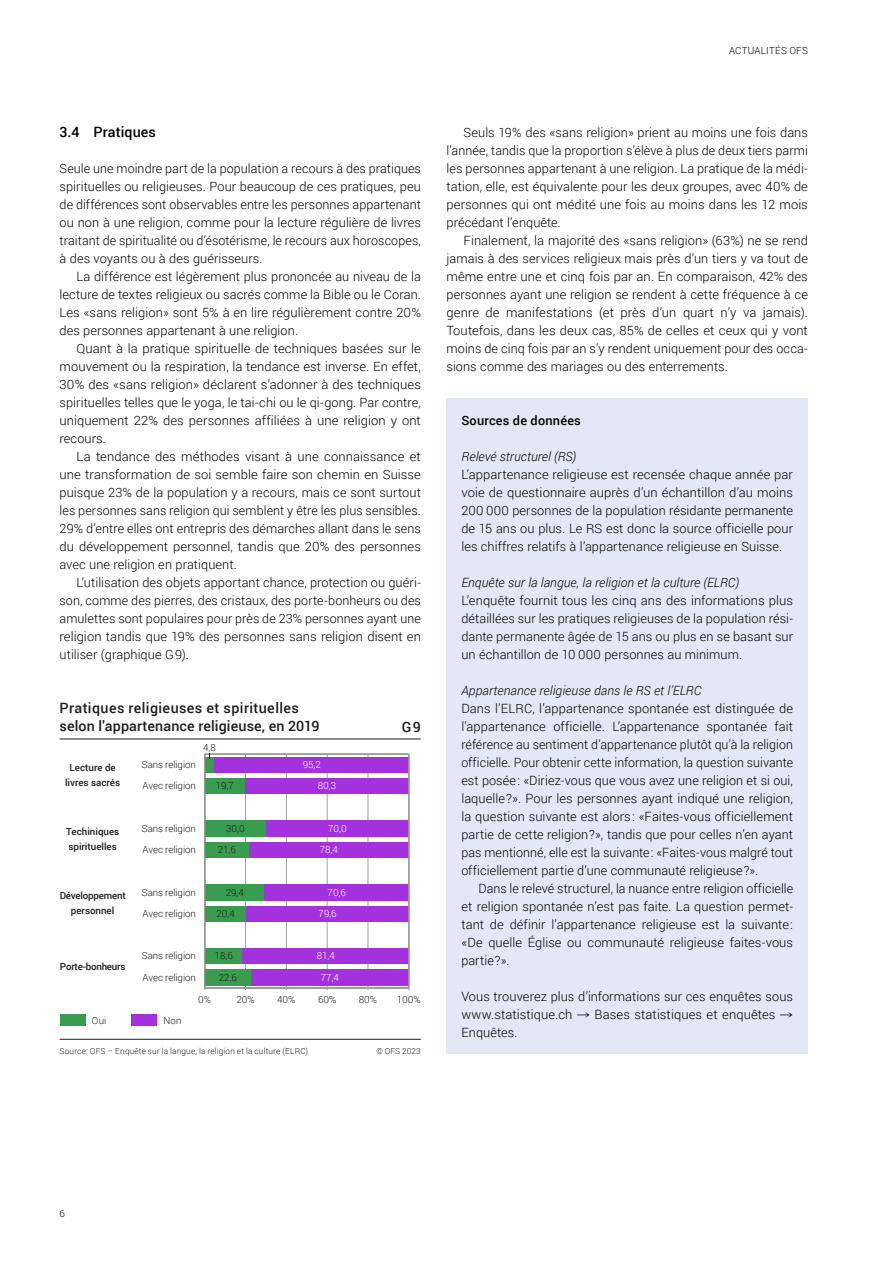
<style>
.page{position:relative;width:893px;height:1263px;background:#fff}
.page>*{position:absolute;margin:0;border:0;box-sizing:border-box;transform-origin:0 0}
.t1{font:500 14.25px/17.2px "Roboto";letter-spacing:.025em;color:#1d1d1b}
.Untertitel_2_fett{font:500 14.25px "Roboto";letter-spacing:.01em;color:#000}
.Grundtext_Einzug{font:300 12.75px/18px "Roboto";letter-spacing:.005em;color:#000;text-align:justify}
.Kasten_Grundtext{font:300 12.75px/18px "Roboto";letter-spacing:.005em;color:#000;text-align:justify}
.Grundtext_F{font:300 12.75px/18px "Roboto";letter-spacing:.005em;color:#000;text-align:justify}
.Kasten_Grundtext-2{font:italic 300 12.75px "Roboto";letter-spacing:.005em;color:#000}
.Kasten_Titel{font:500 12.75px "Roboto";letter-spacing:.015em;color:#000}
.t2{font:300 9.75px/21.3px "Roboto";color:#1d1d1b}
.t3{font:500 9.75px/15.3px "Roboto";color:#1d1d1b}
.t4{font:500 9.75px/15.3px "Roboto";letter-spacing:-.02em;color:#1d1d1b;text-align:center}
.t5{font:300 9.75px "Roboto";color:#fff}
.t6{font:300 9.75px "Roboto";letter-spacing:.02em;color:#000}
.t7{font:300 8.25px "Roboto";letter-spacing:.015em;color:#1d1d1b}
</style>
<div class="page">
<svg style="left:204px;top:753px;width:205px;height:238px"></svg>
<hr style="left:245px;top:754px;width:1px;height:234px;background:#9d9c9c">
<hr style="left:286px;top:754px;width:1px;height:234px;background:#9d9c9c">
<hr style="left:327px;top:754px;width:1px;height:234px;background:#9d9c9c">
<hr style="left:368px;top:754px;width:1px;height:234px;background:#9d9c9c">
<hr style="left:205px;top:987px;width:204px;height:1px;background:#9d9c9c">
<div style="left:205px;top:757px;width:9px;height:16px;background:#399d50"></div>
<div style="left:214px;top:757px;width:195px;height:16px;background:#a332de"></div>
<div style="left:205px;top:778px;width:40px;height:16px;background:#399d50"></div>
<div style="left:245px;top:778px;width:164px;height:16px;background:#a332de"></div>
<div style="left:205px;top:820px;width:61px;height:16px;background:#399d50"></div>
<div style="left:266px;top:820px;width:143px;height:16px;background:#a332de"></div>
<div style="left:205px;top:842px;width:44px;height:16px;background:#399d50"></div>
<div style="left:249px;top:842px;width:160px;height:16px;background:#a332de"></div>
<div style="left:205px;top:884px;width:60px;height:16px;background:#399d50"></div>
<div style="left:265px;top:884px;width:144px;height:16px;background:#a332de"></div>
<div style="left:205px;top:905px;width:41px;height:16px;background:#399d50"></div>
<div style="left:246px;top:905px;width:163px;height:16px;background:#a332de"></div>
<div style="left:205px;top:948px;width:38px;height:16px;background:#399d50"></div>
<div style="left:243px;top:948px;width:166px;height:16px;background:#a332de"></div>
<div style="left:205px;top:969px;width:46px;height:16px;background:#399d50"></div>
<div style="left:251px;top:969px;width:158px;height:16px;background:#a332de"></div>
<div style="left:60px;top:1014px;width:25px;height:12px;background:#399d50"></div>
<div style="left:131px;top:1014px;width:26px;height:12px;background:#a332de"></div>
<hr style="left:60px;top:1039px;width:361px;height:1px;background:#1d1d1b">
<hr style="left:60px;top:739px;width:361px;height:1px;background:#1d1d1b">
<hr style="left:408px;top:754px;width:1px;height:234px;background:#9d9c9c">
<hr style="left:204px;top:754px;width:1px;height:234px;background:#9d9c9c">
<div style="left:446px;top:399px;width:362px;height:655px;background:#e3e8f6"></div>
<p class="t6" style="left:729px;top:43px;width:80px">ACTUALITÉS OFS</p>
<h4 class="Untertitel_2_fett" style="left:60px;top:122px;width:98px">3.4 Pratiques</h4>
<p class="Grundtext_F" style="left:60px;top:159px;width:363px">Seule une moindre part de la population a recours à des pratiques spirituelles ou religieuses. Pour beaucoup de ces pratiques, peu de différences sont observables entre les personnes appartenant ou non à une religion, comme pour la lecture régulière de livres traitant de spiritualité ou d’ésotérisme, le recours aux horoscopes, à des voyants ou à des guérisseurs.</p>
<p class="Grundtext_Einzug" style="left:60px;top:267px;width:363px;text-indent:17px">La différence est légèrement plus prononcée au niveau de la lecture de textes religieux ou sacrés comme la Bible ou le Coran.<br>Les «sans religion» sont 5% à en lire régulièrement contre 20% des personnes appartenant à une religion.</p>
<p class="Grundtext_Einzug" style="left:60px;top:339px;width:363px;text-indent:17px">Quant à la pratique spirituelle de techniques basées sur le mouvement ou la respiration, la tendance est inverse. En effet, 30% des «sans religion» déclarent s’adonner à des techniques spirituelles telles que le yoga, le tai-chi ou le qi-gong. Par contre, uniquement 22% des personnes affiliées à une religion y ont recours.</p>
<p class="Grundtext_Einzug" style="left:60px;top:447px;width:363px;text-indent:17px">La tendance des méthodes visant à une connaissance et une transformation de soi semble faire son chemin en Suisse puisque 23% de la population y a recours, mais ce sont surtout les personnes sans religion qui semblent y être les plus sensibles.<br>29% d’entre elles ont entrepris des démarches allant dans le sens du développement personnel, tandis que 20% des personnes avec une religion en pratiquent.</p>
<p class="Grundtext_Einzug" style="left:60px;top:573px;width:363px;text-indent:17px">L’utilisation des objets apportant chance, protection ou guéri&shy;son, comme des pierres, des cristaux, des porte-bonheurs ou des amulettes sont populaires pour près de 23% personnes ayant une religion tandis que 19% des personnes sans religion disent en utiliser (graphique G9).</p>
<p class="t1" style="left:60px;top:699px;width:261px">Pratiques religieuses et spirituelles selon l'appartenance religieuse, en 2019</p>
<p class="t3" style="left:65px;top:759px;width:57px;text-align:center">Lecture de livres sacrés</p>
<p class="t3" style="left:66px;top:823px;width:55px">Techiniques spirituelles</p>
<p class="t4" style="left:60px;top:887px;width:68px">Développement personnel</p>
<p class="t4" style="left:60px;top:958px;width:67px">Porte-bonheurs</p>
<p class="t2" style="left:142px;top:753px;width:56px">Sans religion<br>Avec religion</p>
<p class="t2" style="left:142px;top:817px;width:56px">Sans religion<br>Avec religion</p>
<p class="t2" style="left:142px;top:881px;width:56px">Sans religion<br>Avec religion</p>
<p class="t2" style="left:142px;top:945px;width:56px">Sans religion<br>Avec religion</p>
<p class="t2" style="left:203px;top:737px;width:14px">4,8</p>
<p class="t5" style="left:303px;top:758px;width:20px">95,2</p>
<p class="t2" style="left:216px;top:775px;width:20px">19,7</p>
<p class="t5" style="left:318px;top:779px;width:20px">80,3</p>
<p class="t2" style="left:226px;top:817px;width:20px">30,0</p>
<p class="t5" style="left:328px;top:821px;width:20px">70,0</p>
<p class="t2" style="left:218px;top:838px;width:20px">21,6</p>
<p class="t5" style="left:320px;top:843px;width:20px">78,4</p>
<p class="t2" style="left:226px;top:881px;width:20px">29,4</p>
<p class="t5" style="left:328px;top:885px;width:20px">70,6</p>
<p class="t2" style="left:216px;top:902px;width:20px">20,4</p>
<p class="t5" style="left:319px;top:906px;width:20px">79,6</p>
<p class="t2" style="left:215px;top:945px;width:20px">18,6</p>
<p class="t5" style="left:317px;top:949px;width:20px">81,4</p>
<p class="t2" style="left:219px;top:966px;width:20px">22,6</p>
<p class="t5" style="left:321px;top:970px;width:20px">77,4</p>
<p class="t1" style="left:402px;top:717px;width:21px">G9</p>
<p class="t2" style="left:92px;top:1009px;width:16px">Oui</p>
<p class="t2" style="left:163px;top:1009px;width:20px">Non</p>
<p class="t2" style="left:198px;top:988px;width:14px">0%</p>
<p class="t2" style="left:236px;top:988px;width:20px">20%</p>
<p class="t2" style="left:277px;top:988px;width:20px">40%</p>
<p class="t2" style="left:318px;top:988px;width:20px">60%</p>
<p class="t2" style="left:359px;top:988px;width:20px">80%</p>
<p class="t2" style="left:397px;top:988px;width:25px">100%</p>
<p class="t7" style="left:60px;top:1045px;width:250px">Source: OFS – Enquête sur la langue, la religion et la culture (ELRC)</p>
<p class="t7" style="left:376px;top:1045px;width:46px">© OFS 2023</p>
<p class="Grundtext_Einzug" style="left:446px;top:123px;width:363px;text-indent:17px">Seuls 19% des «sans religion» prient au moins une fois dans l’année, tandis que la proportion s’élève à plus de deux tiers parmi les personnes appartenant à une religion. La pratique de la médi&shy;tation, elle, est équivalente pour les deux groupes, avec 40% de personnes qui ont médité une fois au moins dans les 12 mois précédant l’enquête.</p>
<p class="Grundtext_Einzug" style="left:446px;top:231px;width:363px;text-indent:17px">Finalement, la majorité des «sans religion» (63%) ne se rend jamais à des services religieux mais près d’un tiers y va tout de même entre une et cinq fois par an. En comparaison, 42% des personnes ayant une religion se rendent à cette fréquence à ce genre de manifestations (et près d’un quart n’y va jamais).<br>Toutefois, dans les deux cas, 85% de celles et ceux qui y vont moins de cinq fois par an s’y rendent uniquement pour des occa&shy;sions comme des mariages ou des enterrements.</p>
<h5 class="Kasten_Titel" style="left:461px;top:411px;width:121px">Sources de données</h5>
<p class="Kasten_Grundtext-2" style="left:461px;top:447px;width:117px">Relevé structurel (RS)</p>
<p class="Kasten_Grundtext" style="left:461px;top:465px;width:333px">L’appartenance religieuse est recensée chaque année par voie de questionnaire auprès d’un échantillon d’au moins 200 000 personnes de la population résidante permanente de 15 ans ou plus. Le RS est donc la source officielle pour les chiffres relatifs à l’appartenance religieuse en Suisse.</p>
<p class="Kasten_Grundtext-2" style="left:461px;top:573px;width:279px">Enquête sur la langue, la religion et la culture (ELRC)</p>
<p class="Kasten_Grundtext" style="left:461px;top:591px;width:333px">L’enquête fournit tous les cinq ans des informations plus détaillées sur les pratiques religieuses de la population rési&shy;dante permanente âgée de 15 ans ou plus en se basant sur un échantillon de 10 000 personnes au minimum.</p>
<p class="Kasten_Grundtext-2" style="left:461px;top:681px;width:242px">Appartenance religieuse dans le RS et l’ELRC</p>
<p class="Kasten_Grundtext" style="left:461px;top:699px;width:333px">Dans l’ELRC, l’appartenance spontanée est distinguée de l’appartenance officielle. L’appartenance spontanée fait référence au sentiment d’appartenance plutôt qu’à la religion officielle. Pour obtenir cette information, la question suivante est posée: «Diriez-vous que vous avez une religion et si oui, laquelle?». Pour les personnes ayant indiqué une religion, la question suivante est alors: «Faites-vous officiellement partie de cette religion?», tandis que pour celles n’en ayant pas mentionné, elle est la suivante: «Faites-vous malgré tout officiellement partie d’une communauté religieuse?».</p>
<p class="Kasten_Grundtext" style="left:461px;top:879px;width:333px;text-indent:17px">Dans le relevé structurel, la nuance entre religion officielle et religion spontanée n’est pas faite. La question permet&shy;tant de définir l’appartenance religieuse est la suivante: «De quelle Église ou communauté religieuse faites-vous partie?».</p>
<p class="Kasten_Grundtext" style="left:461px;top:987px;width:333px">Vous trouverez plus d’informations sur ces enquêtes sous www.statistique.ch → Bases statistiques et enquêtes → Enquêtes.</p>
<p class="t6" style="left:60px;top:1207px;width:7px">6</p>
</div>
